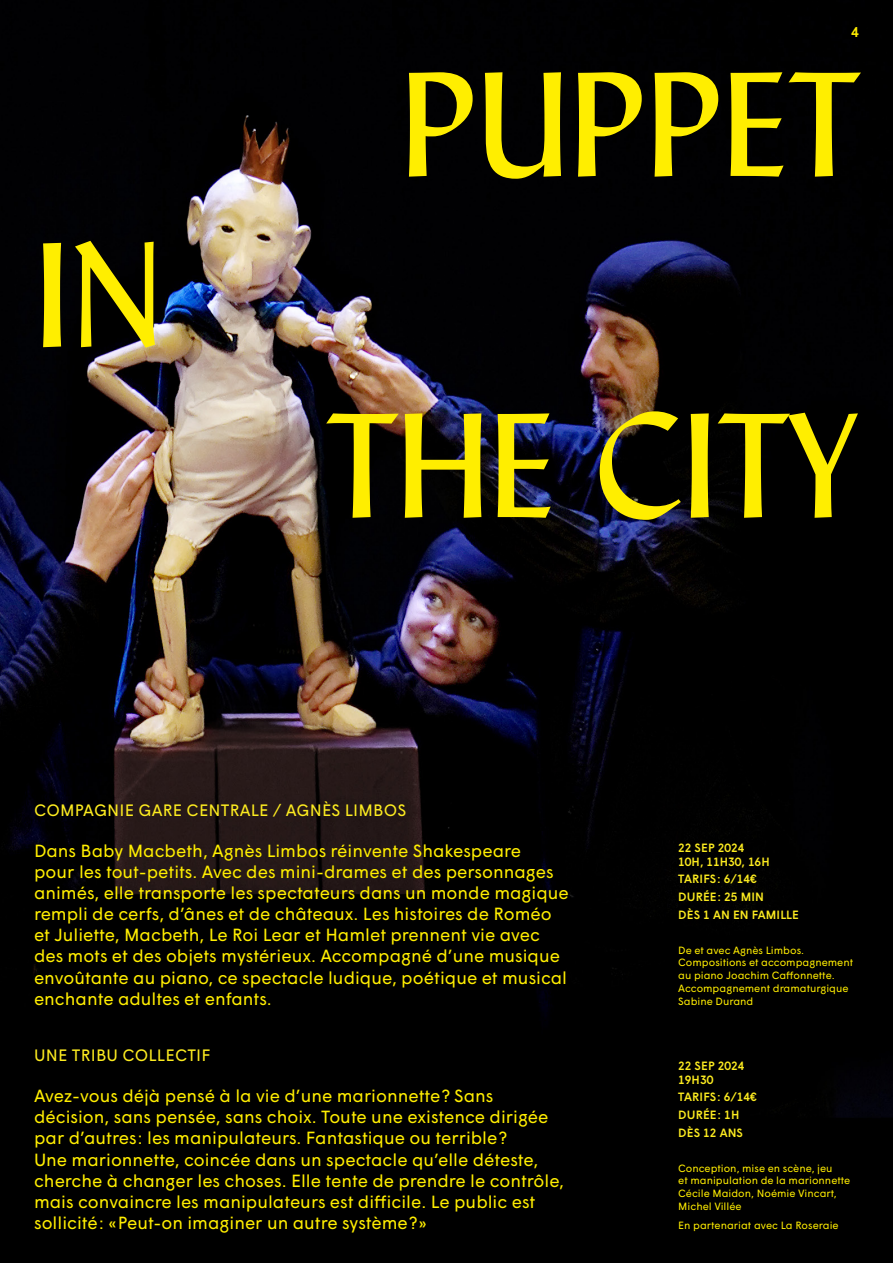
<style>
.page{position:relative;width:893px;height:1263px;background:#fff}
.page>*{position:absolute;margin:0;border:0;box-sizing:border-box;transform-origin:0 0}
.t1{font:146.4px "Lydian BT";color:#fe0}
.t2{font:17.55px/21.1px "Wigrum";color:#fe0}
.t3{font:16.5px "Wigrum";letter-spacing:.01em;color:#fceb20}
.t4{font:500 14.25px "Wigrum";color:#ffed00}
.t5{font:500 12px/17.7px "Wigrum";letter-spacing:.01em;color:#fceb20}
.t6{font:10.5px/12.8px "Wigrum";color:#fe0}
</style>
<div class="page">
<img style="left:0;top:0;width:893px;height:1263px">
<p class="t4" style="left:851px;top:21px;width:9px">4</p>
<h1 class="t1" style="left:34px;top:201px;width:133px">IN</h1>
<h1 class="t1" style="left:400px;top:30px;width:460px">PUPPET</h1>
<h1 class="t1" style="left:326px;top:371px;width:534px">THE CITY</h1>
<p class="t3" style="left:34px;top:798px;width:374px">COMPAGNIE GARE CENTRALE / AGNÈS LIMBOS</p>
<p class="t2" style="left:34px;top:839px;width:536px">Dans Baby Macbeth, Agnès Limbos réinvente Shakespeare<br>pour les tout-petits. Avec des mini-drames et des personnages animés, elle transporte les spectateurs dans un monde magique rempli de cerfs, d’ânes et de châteaux. Les histoires de Roméo et Juliette, Macbeth, Le Roi Lear et Hamlet prennent vie avec des mots et des objets mystérieux. Accompagné d’une musique envoûtante au piano, ce spectacle ludique, poétique et musical enchante adultes et enfants.</p>
<p class="t3" style="left:34px;top:1043px;width:178px">UNE TRIBU COLLECTIF</p>
<p class="t2" style="left:34px;top:1084px;width:532px">Avez-vous déjà pensé à la vie d’une marionnette ? Sans décision, sans pensée, sans choix. Toute une existence dirigée par d’autres : les manipulateurs. Fantastique ou terrible ?<br>Une marionnette, coincée dans un spectacle qu’elle déteste, cherche à changer les choses. Elle tente de prendre le contrôle, mais convaincre les manipulateurs est difficile. Le public est sollicité : « Peut-on imaginer un autre système ? »</p>
<p class="t5" style="left:678px;top:840px;width:93px;line-height:13.5px">22 SEP 2024<br>10H, 11H30, 16H</p>
<p class="t5" style="left:678px;top:869px;width:122px">TARIFS : 6/14€<br>DURÉE : 25 MIN<br>DÈS 1 AN EN FAMILLE</p>
<p class="t6" style="left:678px;top:943px;width:176px">De et avec Agnès Limbos.<br>Compositions et accompagnement au piano Joachim Caffonnette.<br>Accompagnement dramaturgique<br>Sabine Durand</p>
<p class="t5" style="left:678px;top:1058px;width:68px;line-height:13.5px">22 SEP 2024<br>19H30</p>
<p class="t5" style="left:678px;top:1087px;width:80px">TARIFS : 6/14€<br>DURÉE : 1H<br>DÈS 12 ANS</p>
<p class="t6" style="left:678px;top:1161px;width:174px">Conception, mise en scène, jeu<br>et manipulation de la marionnette<br>Cécile Maidon, Noémie Vincart,<br>Michel Villée</p>
<p class="t6" style="left:678px;top:1218px;width:162px">En partenariat avec La Roseraie</p>
</div>
